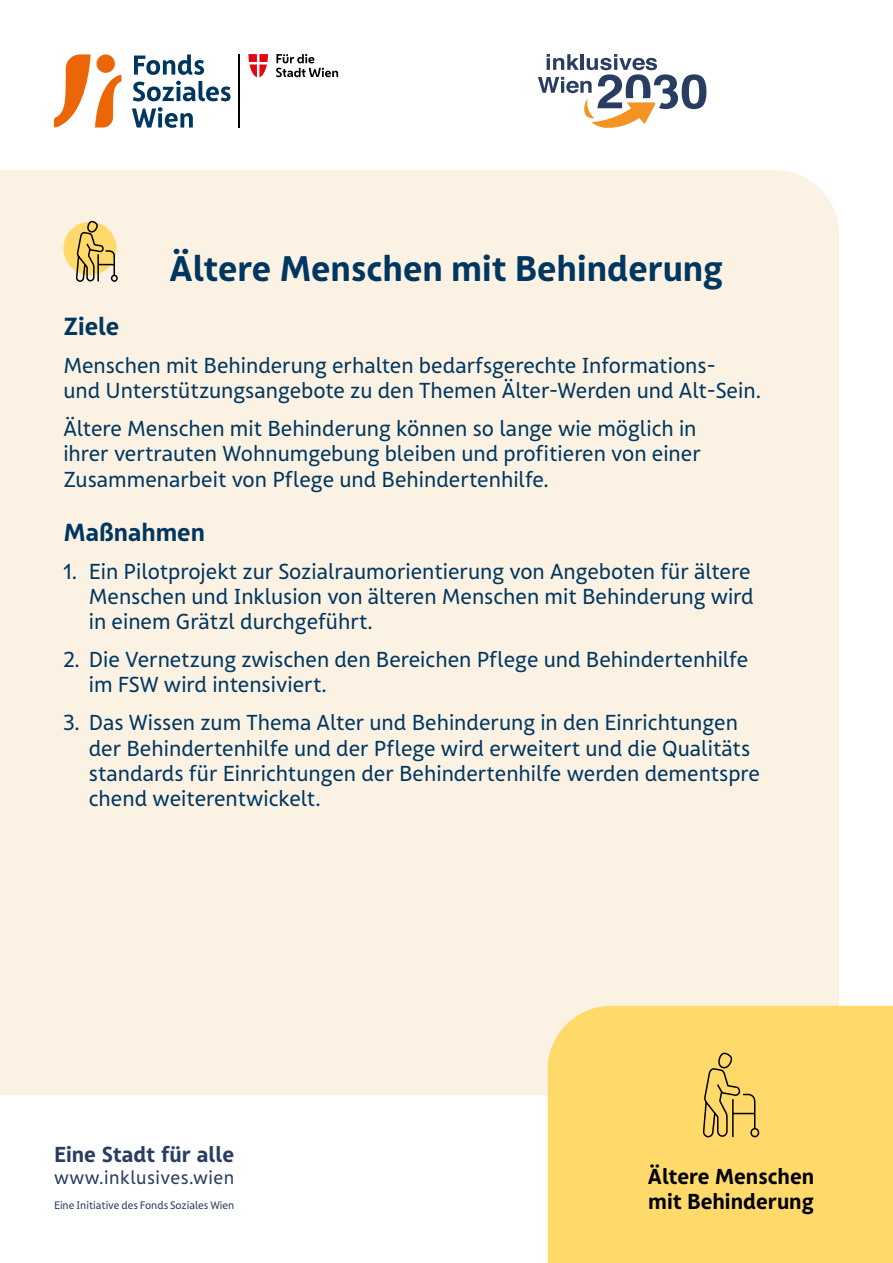
<style>
.page{position:relative;width:893px;height:1263px;background:#fff}
.page>*{position:absolute;margin:0;border:0;box-sizing:border-box;transform-origin:0 0}
.t1{font:700 34.5px "FSW Sans";color:#003761}
.t2{font:700 24px "FSW Sans";color:#003761}
.fließtext{font:21px/25.2px "FSW Sans";color:#003761}
.t3{font:700 21px/25.2px "FSW Sans";color:#000}
.t4{font:700 21px "FSW Sans";color:#293d61}
.t5{font:18px "FSW Sans";letter-spacing:.03em;color:#293d61}
.t6{font:10.5px "FSW Sans";color:#293d61}
</style>
<div class="page">
<hr style="left:239px;top:54px;width:1px;height:74px;background:#000">
<svg style="left:248px;top:54px;width:20px;height:23px"></svg>
<svg style="left:276px;top:54px;width:62px;height:23px"></svg>
<svg style="left:54px;top:54px;width:67px;height:74px"></svg>
<svg style="left:134px;top:54px;width:70px;height:21px"></svg>
<svg style="left:133px;top:81px;width:98px;height:20px"></svg>
<svg style="left:132px;top:107px;width:61px;height:21px"></svg>
<svg style="left:538px;top:54px;width:168px;height:74px"></svg>
<div style="left:0;top:170px;width:839px;height:925px;background:#fcf2e3"></div>
<div style="left:548px;top:1006px;width:345px;height:257px;background:#ffd96a"></div>
<svg style="left:702px;top:1052px;width:58px;height:86px;background:#debd5c"></svg>
<div style="left:63px;top:222px;width:54px;height:53px;background:#ffd969;border-radius:50%"></div>
<svg style="left:75px;top:220px;width:44px;height:79px"></svg>
<h1 class="t1" style="left:170px;top:246px;width:555px">Ältere Menschen mit Behinderung</h1>
<h2 class="t2" style="left:63px;top:311px;width:58px">Ziele</h2>
<p class="fließtext" style="left:63px;top:353px;width:699px">Menschen mit Behinderung erhalten bedarfsgerechte Informations-<br>und Unterstützungsangebote zu den Themen Älter-Werden und Alt-Sein.</p>
<p class="fließtext" style="left:63px;top:416px;width:639px">Ältere Menschen mit Behinderung können so lange wie möglich in ihrer vertrauten Wohnumgebung bleiben und profitieren von einer<br>Zusammenarbeit von Pflege und Behindertenhilfe.</p>
<h2 class="t2" style="left:63px;top:517px;width:143px">Maßnahmen</h2>
<p class="fließtext" style="left:89px;top:559px;width:666px;text-indent:-26px">1. Ein Pilotprojekt zur Sozialraumorientierung von Angeboten für ältere<br>Menschen und Inklusion von älteren Menschen mit Behinderung wird in einem Grätzl durchgeführt.</p>
<p class="fließtext" style="left:89px;top:647px;width:661px;text-indent:-26px">2. Die Vernetzung zwischen den Bereichen Pflege und Behindertenhilfe im FSW wird intensiviert.</p>
<p class="fließtext" style="left:89px;top:710px;width:673px;text-indent:-26px">3. Das Wissen zum Thema Alter und Behinderung in den Einrichtungen der Behindertenhilfe und der Pflege wird erweitert und die Qualitäts standards für Einrichtungen der Behindertenhilfe werden dementspre chend weiterentwickelt.</p>
<p class="t4" style="left:54px;top:1141px;width:182px">Eine Stadt für alle</p>
<p class="t5" style="left:54px;top:1166px;width:182px">www.inklusives.wien</p>
<p class="t6" style="left:54px;top:1199px;width:182px">Eine Initiative des Fonds Soziales Wien</p>
<p class="t3" style="left:648px;top:1163px;width:168px">Ältere Menschen mit Behinderung</p>
</div>
